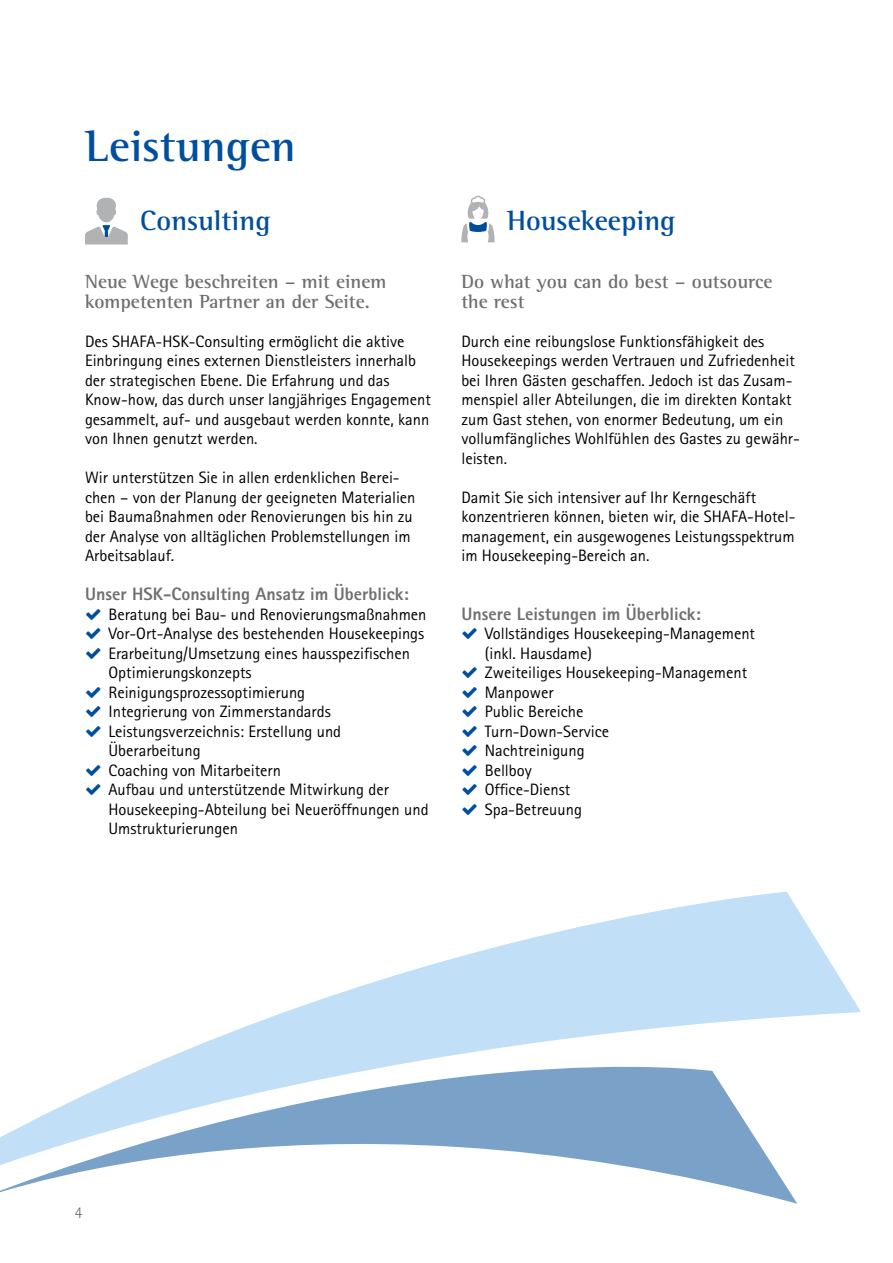
<style>
.page{position:relative;width:893px;height:1263px;background:#fff}
.page>*{position:absolute;margin:0;border:0;box-sizing:border-box;transform-origin:0 0}
.t1{font:700 45px "Rotis Semi Serif";color:#004e9e}
.t2{font:700 28.5px "Rotis Semi Serif";color:#004e9e}
.t3{font:700 19.5px/19.5px "Rotis Semi Serif";color:#6f6f6e}
.t4{font:800 18px "Rotis Sans Serif";color:#6f6f6e}
.t5{font:16.5px/19.5px "Rotis Sans Serif";color:#000}
.t6{font:300 16.5px "Rotis Sans Serif";color:#6f6f6e}
</style>
<div class="page">
<svg style="left:85px;top:198px;width:43px;height:46px"></svg>
<svg style="left:461px;top:196px;width:34px;height:46px"></svg>
<svg style="left:237px;top:892px;width:624px;height:312px"></svg>
<svg style="left:0;top:1030px;width:797px;height:174px"></svg>
<h1 class="t1" style="left:85px;top:119px;width:212px">Leistungen</h1>
<h2 class="t2" style="left:140px;top:203px;width:132px">Consulting</h2>
<p class="t3" style="left:85px;top:272px;width:303px">Neue Wege beschreiten – mit einem kompetenten Partner an der Seite.</p>
<p class="t5" style="left:85px;top:331px;width:347px">Des SHAFA-HSK-Consulting ermöglicht die aktive Einbringung eines externen Dienstleisters innerhalb der strategischen Ebene. Die Erfahrung und das Know-how, das durch unser langjähriges Engagement gesammelt, auf- und ausgebaut werden konnte, kann von Ihnen genutzt werden.</p>
<p class="t5" style="left:85px;top:468px;width:332px">Wir unterstützen Sie in allen erdenklichen Berei&shy;chen – von der Planung der geeigneten Materialien bei Baumaßnahmen oder Renovierungen bis hin zu der Analyse von alltäglichen Problemstellungen im Arbeitsablauf.</p>
<p class="t4" style="left:85px;top:582px;width:325px">Unser HSK-Consulting Ansatz im Überblick:</p>
<p class="t5" style="left:108px;top:604px;width:322px">Beratung bei Bau- und Renovierungsmaßnahmen Vor-Ort-Analyse des bestehenden Housekeepings Erarbeitung/Umsetzung eines hausspezifischen Optimierungskonzepts Reinigungsprozessoptimierung<br>Integrierung von Zimmerstandards Leistungsverzeichnis: Erstellung und Überarbeitung<br>Coaching von Mitarbeitern<br>Aufbau und unterstützende Mitwirkung der Housekeeping-Abteilung bei Neueröffnungen und Umstrukturierungen</p>
<h2 class="t2" style="left:507px;top:203px;width:170px">Housekeeping</h2>
<p class="t3" style="left:461px;top:272px;width:313px">Do what you can do best – outsource the rest</p>
<p class="t5" style="left:461px;top:331px;width:340px">Durch eine reibungslose Funktionsfähigkeit des Housekeepings werden Vertrauen und Zufriedenheit bei Ihren Gästen geschaffen. Jedoch ist das Zusam&shy;menspiel aller Abteilungen, die im direkten Kontakt zum Gast stehen, von enormer Bedeutung, um ein vollumfängliches Wohlfühlen des Gastes zu gewähr&shy;leisten.</p>
<p class="t5" style="left:461px;top:487px;width:336px">Damit Sie sich intensiver auf Ihr Kerngeschäft konzentrieren können, bieten wir, die SHAFA-Hotel&shy;management, ein ausgewogenes Leistungsspektrum im Housekeeping-Bereich an.</p>
<p class="t4" style="left:461px;top:602px;width:241px">Unsere Leistungen im Überblick:</p>
<p class="t5" style="left:485px;top:624px;width:272px">Vollständiges Housekeeping-Management (inkl. Hausdame)<br>Zweiteiliges Housekeeping-Management<br>Manpower<br>Public Bereiche<br>Turn-Down-Service<br>Nachtreinigung<br>Bellboy<br>Office-Dienst<br>Spa-Betreuung</p>
<p class="t6" style="left:74px;top:1203px;width:9px">4</p>
</div>
